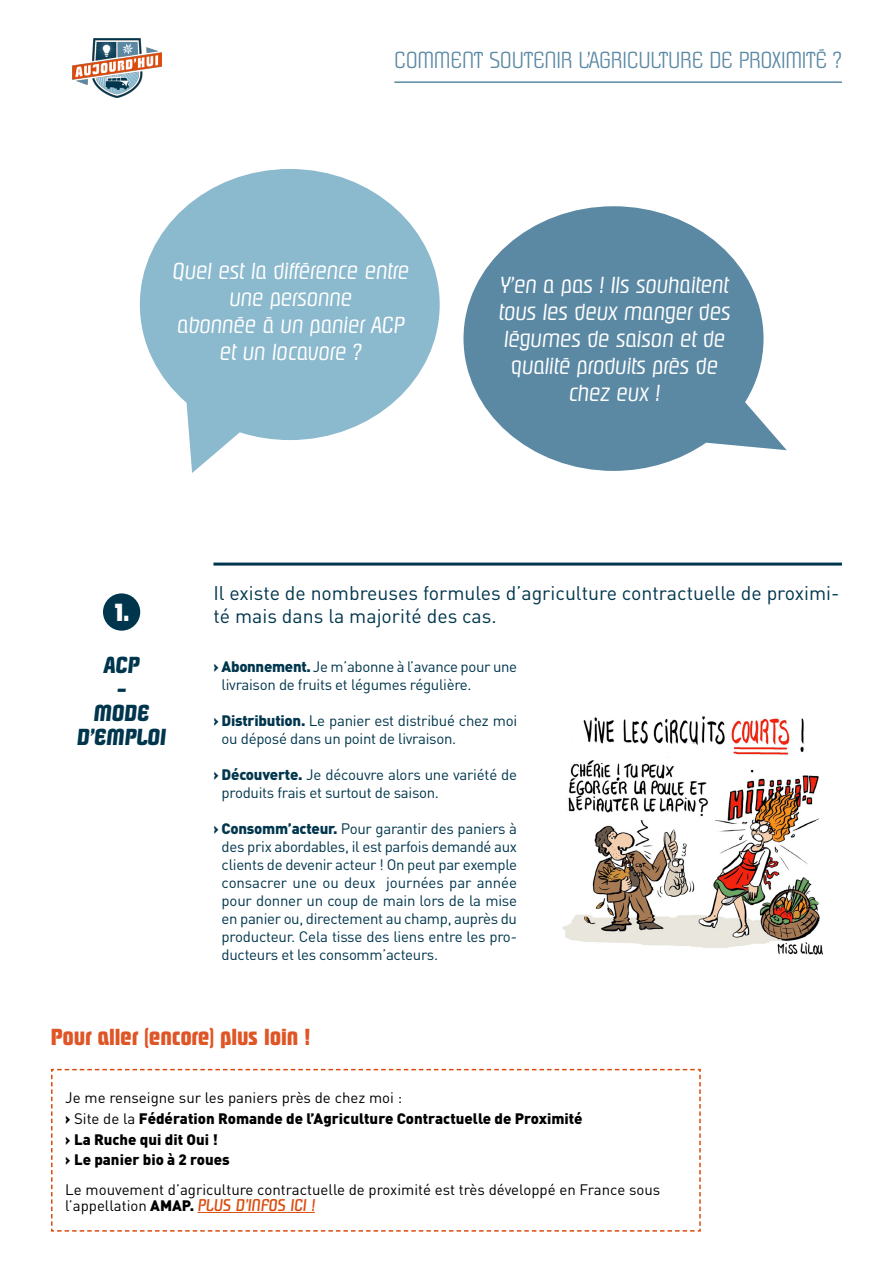
<style>
.page{position:relative;width:893px;height:1263px;background:#fff}
.page>*{position:absolute;margin:0;border:0;box-sizing:border-box;transform-origin:0 0}
.t1{font:800 24px "Pasadena";color:#fff}
.t2{font:22.5px/27px "Ipasadena";color:#fff;text-align:center}
.t3{font:300 22.5px "Pasadena";letter-spacing:-.01em;color:#5b89a4}
.t4{font:700 22.5px "Pasadena";letter-spacing:-.01em;color:#df5526}
.t5{font:700 22.5px/24px "Ipasadena";color:#00364d;text-align:center}
.t6{font:19.5px/23.4px "DIN";color:#00364d}
.t7{font:500 16.5px "Ipasadena";color:#dc4b0d}
.t8{font:15px/18px "DIN";letter-spacing:-.02em;color:#00364d}
.t9{font:900 15px/20.7px "DIN";color:#000}
.t10{font:15px "DIN";color:#000}
.s1{font-weight:900}
.s2{font-weight:400}
.s3{font-family:"DIN";font-weight:400;font-size:15px;color:#000}
.s4{font-family:"DIN";font-weight:900;font-size:15px;color:#000}
</style>
<div class="page">
<svg style="left:51px;top:1068px;width:650px;height:164px"></svg>
<svg style="left:140px;top:169px;width:300px;height:304px;fill:#8bb9ce"></svg>
<svg style="left:463px;top:206px;width:324px;height:265px;fill:#5b89a4"></svg>
<hr style="left:213px;top:563px;width:629px;height:3px;background:#00364d">
<hr style="left:394px;top:81px;width:448px;height:2px;background:#5b89a4">
<div style="left:103px;top:593px;width:37px;height:38px;background:#00364d;border-radius:50%"></div>
<img style="left:562px;top:716px;width:261px;height:239px">
<img style="left:72px;top:39px;width:89px;height:59px">
<h2 class="t3" style="left:394px;top:49px;width:449px">COMMENT SOUTENIR L’AGRICULTURE DE PROXIMITÉ ?</h2>
<h2 class="t2" style="left:172px;top:258px;width:238px">Quel est la différence entre une personne<br>abonnée à un panier ACP et un locavore ?</h2>
<h2 class="t2" style="left:498px;top:271px;width:233px">Y’en a pas ! Ils souhaitent tous les deux manger des légumes de saison et de qualité produits près de chez eux !</h2>
<h1 class="t1" style="left:113px;top:599px;width:17px">1.</h1>
<h3 class="t6" style="left:213px;top:581px;width:627px">Il existe de nombreuses formules d’agriculture contractuelle de proximi&shy;té mais dans la majorité des cas.</h3>
<h2 class="t5" style="left:76px;top:653px;width:91px">ACP<br>-<br>MODE<br>D’EMPLOI</h2>
<p class="t8" style="left:222px;top:657px;width:297px;text-indent:-8px"><span class="s1">› Abonnement.</span> Je m’abonne à l’avance pour une livraison de fruits et légumes régulière.</p>
<p class="t8" style="left:222px;top:711px;width:297px;text-indent:-8px"><span class="s1">› Distribution.</span> Le panier est distribué chez moi ou déposé dans un point de livraison.</p>
<p class="t8" style="left:222px;top:765px;width:297px;text-indent:-8px"><span class="s1">› Découverte.</span> Je découvre alors une variété de produits frais et surtout de saison.</p>
<p class="t8" style="left:222px;top:819px;width:297px;text-align:justify;text-indent:-8px"><span class="s1">› Consomm’acteur.</span> Pour garantir des paniers à des prix abordables, il est parfois demandé aux clients de devenir acteur ! On peut par exemple consacrer une ou deux journées par année pour donner un coup de main lors de la mise en panier ou, directement au champ, auprès du producteur. Cela tisse des liens entre les pro&shy;ducteurs et les consomm’acteurs.</p>
<h2 class="t4" style="left:51px;top:1025px;width:261px">Pour aller (encore) plus loin !</h2>
<p class="t9" style="left:65px;top:1087px;width:519px"><span class="s2">Je me renseigne sur les paniers près de chez moi :<br></span>› <span class="s2">Site de la</span> Fédération Romande de l’Agriculture Contractuelle de Proximité › La Ruche qui dit Oui !<br>› Le panier bio à 2 roues</p>
<p class="t10" style="left:65px;top:1180px;width:596px">Le mouvement d’agriculture contractuelle de proximité est très développé en France sous</p>
<p class="t7" style="left:65px;top:1197px;width:251px"><span class="s3">l’appellation</span> <span class="s4">AMAP.</span> PLUS D’INFOS ICI !</p>
</div>
